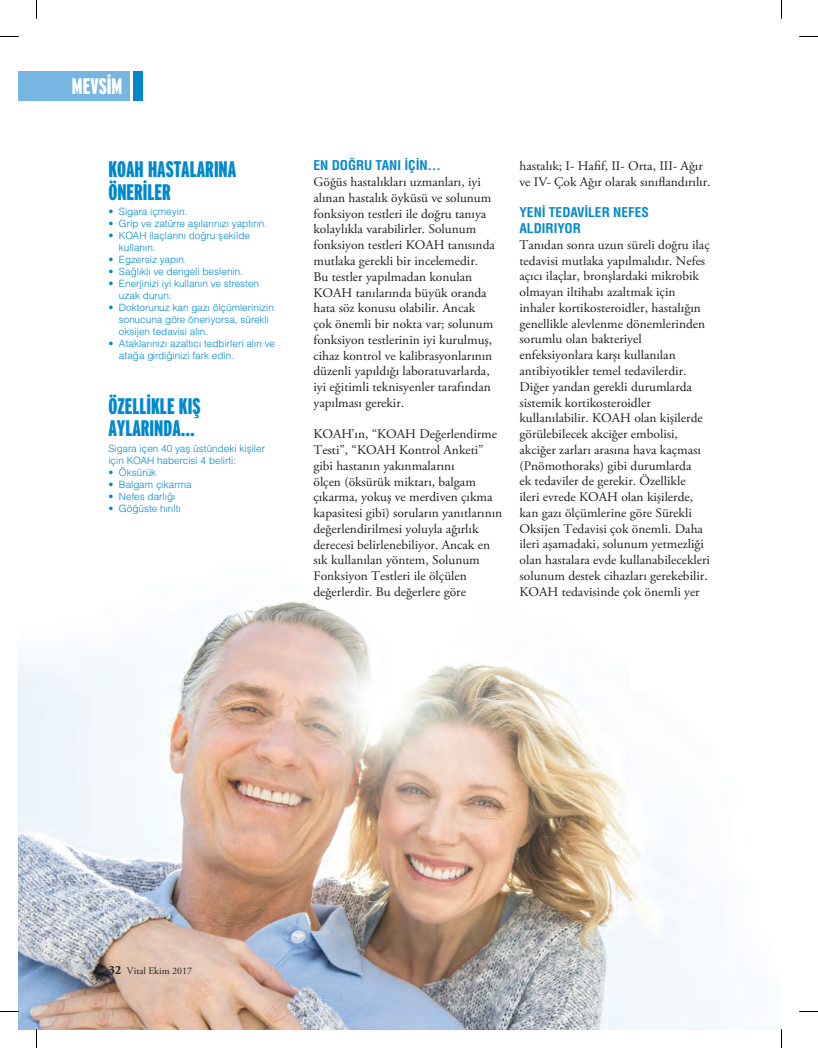
<style>
.page{position:relative;width:818px;height:1048px;background:#fff}
.page>*{position:absolute;margin:0;border:0;box-sizing:border-box;transform-origin:0 0}
.baslik_18{font:900 extra-condensed 22.5px/22.5px "Interstate";color:#0088ce}
.disiplin{font:900 extra-condensed 22.5px "Interstate";color:#fff}
.metin{font:13.12px/15.8px "Adobe Garamond Pro";color:#231f20}
.ara{font:13.12px/15.8px "Helvetica Cond Bold Tr";color:#0088ce}
.kutu_metin{font:10px/12px "Helvetica Light Normal Tr";color:#0088ce}
.t1{font:10px "Adobe Garamond Pro";color:#231f20}
.s1{font-weight:700;font-size:12.5px}
</style>
<div class="page">
<img style="left:19px;top:601px;width:747px;height:428px">
<div style="left:133px;top:72px;width:9px;height:29px;background:#0088ce"></div>
<div style="left:19px;top:72px;width:111px;height:29px;background:#77b5e3"></div>
<svg style="left:0;top:36px;width:19px;height:1px"></svg>
<svg style="left:799px;top:36px;width:18px;height:1px"></svg>
<svg style="left:0;top:1010px;width:19px;height:2px"></svg>
<svg style="left:799px;top:1011px;width:18px;height:1px"></svg>
<svg style="left:36px;top:0;width:1px;height:19px"></svg>
<svg style="left:36px;top:1029px;width:1px;height:18px"></svg>
<p class="disiplin" style="left:72px;top:74px;width:52px">MEVSİM</p>
<p class="baslik_18" style="left:108px;top:158px;width:129px">KOAH HASTALARINA<br>ÖNERİLER</p>
<p class="kutu_metin" style="left:108px;top:205px;width:81px">• Sigara içmeyin.</p>
<p class="kutu_metin" style="left:108px;top:217px;width:160px">• Grip ve zatürre aşılarınızı yaptırın.</p>
<p class="kutu_metin" style="left:119px;top:229px;width:132px;text-indent:-11px">• KOAH ilaçlarını doğru şekilde kullanın.</p>
<p class="kutu_metin" style="left:108px;top:253px;width:80px">• Egzersiz yapın.</p>
<p class="kutu_metin" style="left:108px;top:265px;width:136px">• Sağlıklı ve dengeli beslenin.</p>
<p class="kutu_metin" style="left:119px;top:277px;width:142px;text-indent:-11px">• Enerjinizi iyi kullanın ve stresten uzak durun.</p>
<p class="kutu_metin" style="left:119px;top:301px;width:156px;text-indent:-11px">• Doktorunuz kan gazı ölçümlerinizin sonucuna göre öneriyorsa, sürekli oksijen tedavisi alın.</p>
<p class="kutu_metin" style="left:119px;top:337px;width:157px;text-indent:-11px">• Ataklarınızı azaltıcı tedbirleri alın ve atağa girdiğinizi fark edin.</p>
<p class="baslik_18" style="left:108px;top:394px;width:93px">ÖZELLİKLE KIŞ<br>AYLARINDA…</p>
<p class="kutu_metin" style="left:108px;top:442px;width:158px">Sigara içen 40 yaş üstündeki kişiler için KOAH habercisi 4 belirti:</p>
<p class="kutu_metin" style="left:108px;top:466px;width:49px">• Öksürük</p>
<p class="kutu_metin" style="left:108px;top:478px;width:85px">• Balgam çıkarma</p>
<p class="kutu_metin" style="left:108px;top:490px;width:69px">• Nefes darlığı</p>
<p class="kutu_metin" style="left:108px;top:502px;width:74px">• Göğüste hırıltı</p>
<p class="ara" style="left:313px;top:158px;width:129px">EN DOĞRU TANI İÇİN…</p>
<p class="metin" style="left:313px;top:175px;width:183px">Göğüs hastalıkları uzmanları, iyi alınan hastalık öyküsü ve solunum fonksiyon testleri ile doğru tanıya kolaylıkla varabilirler. Solunum fonksiyon testleri KOAH tanısında mutlaka gerekli bir incelemedir.<br>Bu testler yapılmadan konulan KOAH tanılarında büyük oranda hata söz konusu olabilir. Ancak çok önemli bir nokta var; solunum fonksiyon testlerinin iyi kurulmuş, cihaz kontrol ve kalibrasyonlarının düzenli yapıldığı laboratuvarlarda, iyi eğitimli teknisyenler tarafından yapılması gerekir.</p>
<p class="metin" style="left:313px;top:427px;width:190px">KOAH’ın, “KOAH Değerlendirme Testi”, “KOAH Kontrol Anketi” gibi hastanın yakınmalarını<br>ölçen (öksürük miktarı, balgam çıkarma, yokuş ve merdiven çıkma kapasitesi gibi) soruların yanıtlarının değerlendirilmesi yoluyla ağırlık derecesi belirlenebiliyor. Ancak en sık kullanılan yöntem, Solunum Fonksiyon Testleri ile ölçülen değerlerdir. Bu değerlere göre</p>
<p class="metin" style="left:519px;top:158px;width:192px">hastalık; I- Hafif, II- Orta, III- Ağır ve IV- Çok Ağır olarak sınıflandırılır.</p>
<p class="ara" style="left:519px;top:205px;width:131px">YENİ TEDAVİLER NEFES<br>ALDIRIYOR</p>
<p class="metin" style="left:519px;top:237px;width:192px">Tanıdan sonra uzun süreli doğru ilaç tedavisi mutlaka yapılmalıdır. Nefes açıcı ilaçlar, bronşlardaki mikrobik olmayan iltihabı azaltmak için inhaler kortikosteroidler, hastalığın genellikle alevlenme dönemlerinden sorumlu olan bakteriyel enfeksiyonlara karşı kullanılan antibiyotikler temel tedavilerdir.<br>Diğer yandan gerekli durumlarda sistemik kortikosteroidler kullanılabilir. KOAH olan kişilerde görülebilecek akciğer embolisi, akciğer zarları arasına hava kaçması (Pnömothoraks) gibi durumlarda<br>ek tedaviler de gerekir. Özellikle<br>ileri evrede KOAH olan kişilerde, kan gazı ölçümlerine göre Sürekli Oksijen Tedavisi çok önemli. Daha ileri aşamadaki, solunum yetmezliği olan hastalara evde kullanabilecekleri solunum destek cihazları gerekebilir.</p>
<p class="metin" style="left:519px;top:584px;width:182px">KOAH tedavisinde çok önemli yer</p>
<p class="t1" style="left:108px;top:965px;width:85px"><span class="s1">32</span> Vital Ekim 2017</p>
</div>
